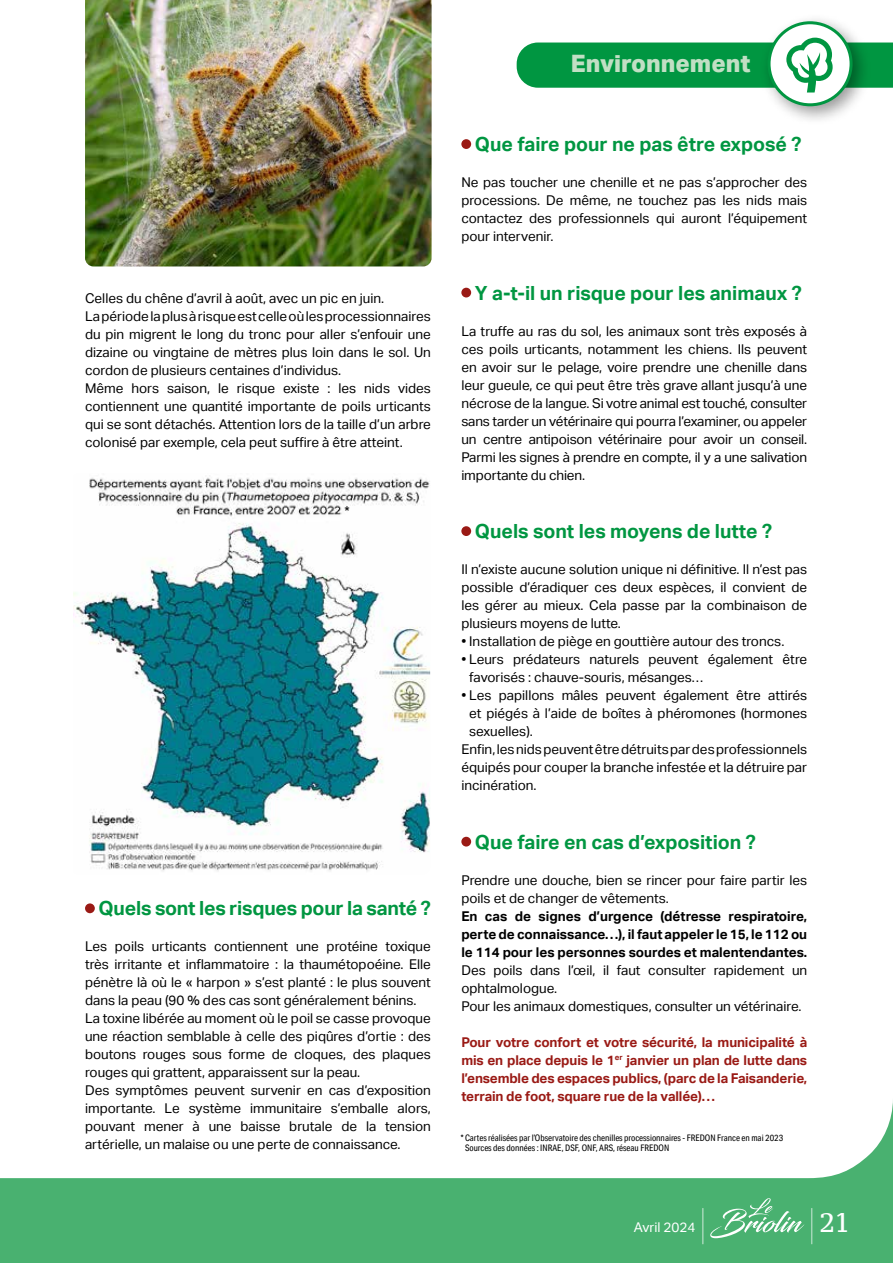
<style>
.page{position:relative;width:893px;height:1263px;background:#fff}
.page>*{position:absolute;margin:0;border:0;box-sizing:border-box;transform-origin:0 0}
.t1{font:27px "PT Serif Caption";color:#fff}
.t2{font:800 24px "Aktiv Grotesk";color:#c1dfc4}
.t3{font:700 19.5px "Aktiv Grotesk";color:#009641}
.t4{font:13.5px/18px "Aktiv Grotesk";color:#000}
.t5{font:700 13.5px/18px "Aktiv Grotesk";letter-spacing:-.01em;color:#9a1a15;text-align:justify}
.t6{font:700 13.5px/18px "Aktiv Grotesk";color:#000;text-align:justify}
.t7{font:13.5px "Aktiv Grotesk";color:#fff}
.t8{font:9px/10.8px "Aktiv Grotesk Cd";color:#000}
</style>
<div class="page">
<svg style="left:0;top:1101px;width:893px;height:162px;fill:#49b170"></svg>
<hr style="left:702px;top:1208px;width:2px;height:36px;background:#fff">
<svg style="left:710px;top:1198px;width:94px;height:40px;background:#67be88"></svg>
<hr style="left:811px;top:1208px;width:1px;height:36px;background:#fff">
<div style="left:760px;top:13px;width:113px;height:113px;background:#000;opacity:.4"></div>
<svg style="left:769px;top:23px;width:82px;height:82px"></svg>
<svg style="left:517px;top:38px;width:376px;height:55px"></svg>
<div style="left:767px;top:21px;width:86px;height:85px;border:3px solid #009641;border-radius:50%"></div>
<div style="left:85px;top:903px;width:10px;height:10px;background:#9a1a15;border-radius:50%"></div>
<div style="left:461px;top:139px;width:10px;height:10px;background:#9a1a15;border-radius:50%"></div>
<div style="left:461px;top:288px;width:10px;height:9px;background:#9a1a15;border-radius:50%"></div>
<div style="left:461px;top:526px;width:10px;height:10px;background:#9a1a15;border-radius:50%"></div>
<div style="left:461px;top:837px;width:10px;height:9px;background:#9a1a15;border-radius:50%"></div>
<img style="left:85px;top:0;width:347px;height:266px">
<img style="left:73px;top:475px;width:357px;height:396px">
<p class="t4" style="left:85px;top:290px;width:347px">Celles du chêne d’avril à août, avec un pic en juin.<br>La période la plus à risque est celle où les processionnaires du pin migrent le long du tronc pour aller s’enfouir une dizaine ou vingtaine de mètres plus loin dans le sol. Un cordon de plusieurs centaines d’individus.<br>Même hors saison, le risque existe : les nids vides contiennent une quantité importante de poils urticants qui se sont détachés. Attention lors de la taille d’un arbre colonisé par exemple, cela peut suffire à être atteint.</p>
<p class="t4" style="left:344px;top:502px;width:7px">*</p>
<h3 class="t3" style="left:99px;top:897px;width:334px">Quels sont les risques pour la santé ?</h3>
<p class="t4" style="left:85px;top:938px;width:347px">Les poils urticants contiennent une protéine toxique très irritante et inflammatoire : la thaumétopoéine. Elle pénètre là où le « harpon » s’est planté : le plus souvent dans la peau (90 % des cas sont généralement bénins.<br>La toxine libérée au moment où le poil se casse provoque une réaction semblable à celle des piqûres d’ortie : des boutons rouges sous forme de cloques, des plaques rouges qui grattent, apparaissent sur la peau.<br>Des symptômes peuvent survenir en cas d’exposition importante. Le système immunitaire s’emballe alors, pouvant mener à une baisse brutale de la tension artérielle, un malaise ou une perte de connaissance.</p>
<h2 class="t2" style="left:571px;top:50px;width:181px">Environnement</h2>
<h3 class="t3" style="left:475px;top:133px;width:328px">Que faire pour ne pas être exposé ?</h3>
<p class="t4" style="left:461px;top:174px;width:347px;text-align:justify">Ne pas toucher une chenille et ne pas s’approcher des processions. De même, ne touchez pas les nids mais contactez des professionnels qui auront l’équipement pour intervenir.</p>
<h3 class="t3" style="left:475px;top:282px;width:328px">Y a-t-il un risque pour les animaux ?</h3>
<p class="t4" style="left:461px;top:322px;width:347px;text-align:justify">La truffe au ras du sol, les animaux sont très exposés à ces poils urticants, notamment les chiens. Ils peuvent en avoir sur le pelage, voire prendre une chenille dans leur gueule, ce qui peut être très grave allant jusqu’à une nécrose de la langue. Si votre animal est touché, consulter sans tarder un vétérinaire qui pourra l’examiner, ou appeler un centre antipoison vétérinaire pour avoir un conseil.<br>Parmi les signes à prendre en compte, il y a une salivation importante du chien.</p>
<h3 class="t3" style="left:475px;top:520px;width:299px">Quels sont les moyens de lutte ?</h3>
<p class="t4" style="left:461px;top:561px;width:347px;text-align:justify">Il n’existe aucune solution unique ni définitive. Il n’est pas possible d’éradiquer ces deux espèces, il convient de les gérer au mieux. Cela passe par la combinaison de plusieurs moyens de lutte.</p>
<p class="t4" style="left:461px;top:633px;width:324px">• Installation de piège en gouttière autour des troncs.</p>
<p class="t4" style="left:469px;top:651px;width:339px;text-indent:-8px">• Leurs prédateurs naturels peuvent également être favorisés : chauve-souris, mésanges…</p>
<p class="t4" style="left:461px;top:687px;width:347px">• Les papillons mâles peuvent également être attirés</p>
<p class="t4" style="left:469px;top:705px;width:339px">et piégés à l’aide de boîtes à phéromones (hormones</p>
<p class="t4" style="left:469px;top:722px;width:65px">sexuelles).</p>
<p class="t4" style="left:461px;top:740px;width:347px">Enfin, les nids peuvent être détruits par des professionnels</p>
<p class="t4" style="left:461px;top:758px;width:347px">équipés pour couper la branche infestée et la détruire par</p>
<p class="t4" style="left:461px;top:776px;width:77px">incinération.</p>
<h3 class="t3" style="left:475px;top:831px;width:282px">Que faire en cas d’exposition ?</h3>
<p class="t4" style="left:461px;top:871px;width:347px">Prendre une douche, bien se rincer pour faire partir les poils et de changer de vêtements.</p>
<p class="t6" style="left:461px;top:907px;width:347px">En cas de signes d’urgence (détresse respiratoire, perte de connaissance…), il faut appeler le 15, le 112 ou le 114 pour les personnes sourdes et malentendantes.</p>
<p class="t4" style="left:461px;top:961px;width:347px">Des poils dans l’œil, il faut consulter rapidement un ophtalmologue.<br>Pour les animaux domestiques, consulter un vétérinaire.</p>
<p class="t5" style="left:461px;top:1033px;width:347px">Pour votre confort et votre sécurité, la municipalité à mis en place depuis le 1<sup>er</sup> janvier un plan de lutte dans l’ensemble des espaces publics, (parc de la Faisanderie, terrain de foot, square rue de la vallée)…</p>
<p class="t8" style="left:465px;top:1132px;width:320px;text-indent:-4px">* Cartes réalisées par l’Observatoire des chenilles processionnaires - FREDON France en mai 2023<br>Sources des données : INRAE, DSF, ONF, ARS, réseau FREDON</p>
<p class="t7" style="left:634px;top:1220px;width:63px">Avril 2024</p>
<h1 class="t1" style="left:819px;top:1205px;width:33px">21</h1>
</div>
